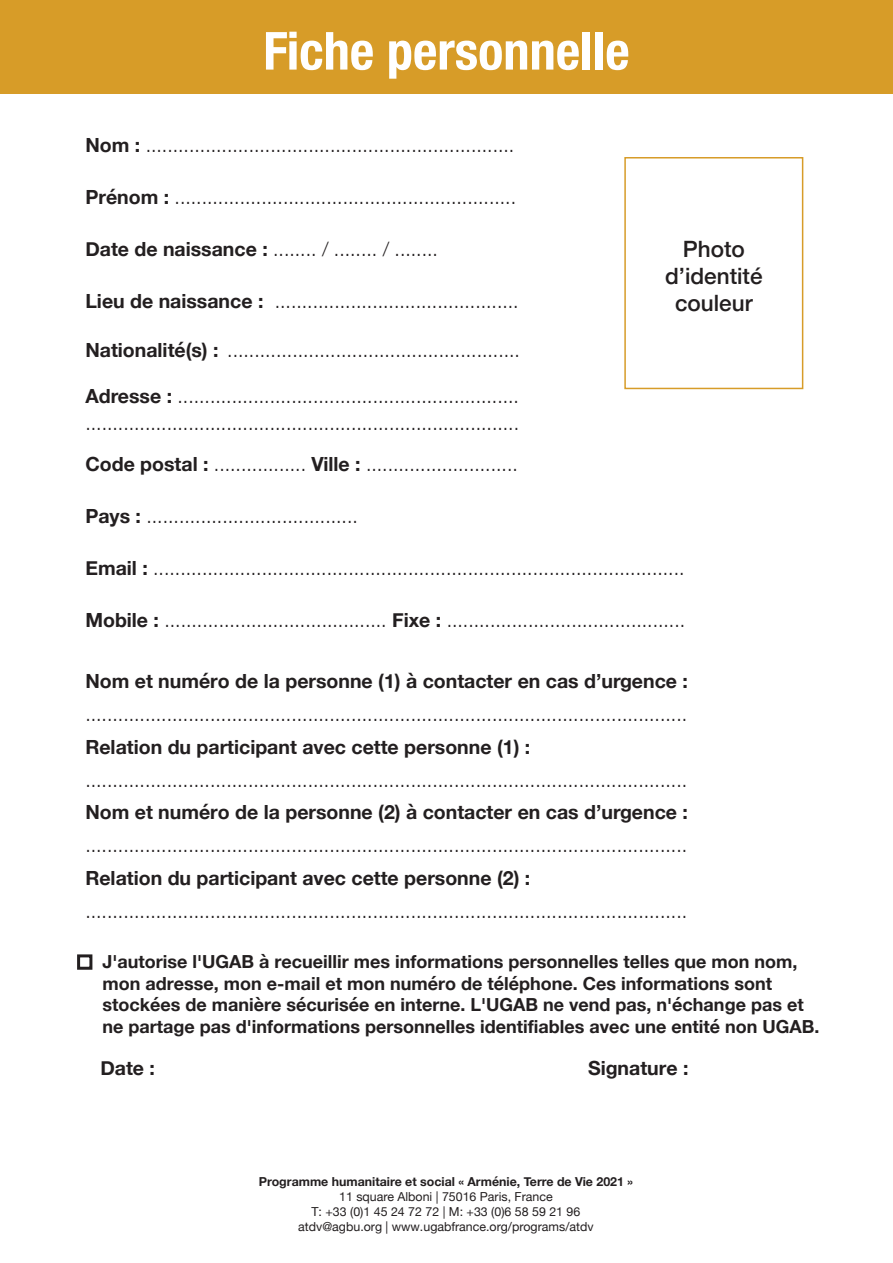
<style>
.page{position:relative;width:893px;height:1263px;background:#fff}
.page>*{position:absolute;margin:0;border:0;box-sizing:border-box;transform-origin:0 0}
.t1{font:700 condensed 52.5px "Helvetica Neue";color:#fff}
.t2{font:500 22.5px/27px "Helvetica Neue";color:#231f20;text-align:center}
.t3{font:300 19.5px/27.5px "Helvetica Neue";color:#231f20}
.t4{font:700 19.5px "Helvetica Neue";color:#231f20}
.t5{font:700 18px/21.6px "Helvetica Neue";color:#231f20}
.t6{font:12.45px/14.9px "Helvetica Neue";color:#231f20;text-align:center}
.t7{font:700 12.45px "Helvetica Neue";color:#231f20}
.s1{font-weight:700}
</style>
<div class="page">
<div style="left:0;top:0;width:893px;height:94px;background:#d79c28"></div>
<div style="left:624px;top:157px;width:179px;height:232px;border:2px solid #d79c28"></div>
<div style="left:77px;top:954px;width:15px;height:16px;border:3px solid #231f20"></div>
<h1 class="t1" style="left:263px;top:7px;width:368px">Fiche personnelle</h1>
<p class="t3" style="left:85px;top:130px;width:430px"><span class="s1">Nom :</span> ....................................................................</p>
<p class="t3" style="left:85px;top:182px;width:432px"><span class="s1">Prénom :</span> ...............................................................</p>
<p class="t3" style="left:85px;top:234px;width:354px"><span class="s1">Date de naissance :</span> ........ / ........ / ........</p>
<p class="t3" style="left:85px;top:286px;width:435px"><span class="s1">Lieu de naissance :</span> .............................................</p>
<p class="t3" style="left:85px;top:335px;width:436px"><span class="s1">Nationalité(s) :</span> ......................................................</p>
<p class="t3" style="left:85px;top:380px;width:435px"><span class="s1">Adresse :</span> ............................................................... ................................................................................</p>
<p class="t3" style="left:85px;top:449px;width:434px"><span class="s1">Code postal :</span> ................. <span class="s1">Ville :</span> ............................</p>
<p class="t3" style="left:85px;top:501px;width:274px"><span class="s1">Pays :</span> .......................................</p>
<p class="t3" style="left:85px;top:553px;width:601px"><span class="s1">Email :</span> ..................................................................................................</p>
<p class="t3" style="left:85px;top:604px;width:601px"><span class="s1">Mobile :</span> ......................................... <span class="s1">Fixe :</span> ............................................</p>
<p class="t2" style="left:665px;top:234px;width:99px">Photo d’identité couleur</p>
<p class="t4" style="left:85px;top:665px;width:604px">Nom et numéro de la personne (1) à contacter en cas d’urgence :</p>
<p class="t3" style="left:85px;top:699px;width:603px">...............................................................................................................</p>
<p class="t4" style="left:85px;top:731px;width:446px">Relation du participant avec cette personne (1) :</p>
<p class="t3" style="left:85px;top:764px;width:603px">...............................................................................................................</p>
<p class="t4" style="left:85px;top:797px;width:604px">Nom et numéro de la personne (2) à contacter en cas d’urgence :</p>
<p class="t3" style="left:85px;top:830px;width:603px">...............................................................................................................</p>
<p class="t4" style="left:85px;top:863px;width:446px">Relation du participant avec cette personne (2) :</p>
<p class="t3" style="left:85px;top:896px;width:603px">...............................................................................................................</p>
<p class="t5" style="left:103px;top:951px;width:718px">J'autorise l'UGAB à recueillir mes informations personnelles telles que mon nom, mon adresse, mon e-mail et mon numéro de téléphone. Ces informations sont stockées de manière sécurisée en interne. L'UGAB ne vend pas, n'échange pas et ne partage pas d'informations personnelles identifiables avec une entité non UGAB.</p>
<p class="t4" style="left:100px;top:1053px;width:56px">Date :</p>
<p class="t4" style="left:588px;top:1053px;width:102px">Signature :</p>
<p class="t7" style="left:259px;top:1172px;width:376px">Programme humanitaire et social « Arménie, Terre de Vie 2021 »</p>
<p class="t6" style="left:298px;top:1190px;width:297px">11 square Alboni | 75016 Paris, France<br>T: +33 (0)1 45 24 72 72 | M: +33 (0)6 58 59 21 96 atdv@agbu.org | www.ugabfrance.org/programs/atdv</p>
</div>
